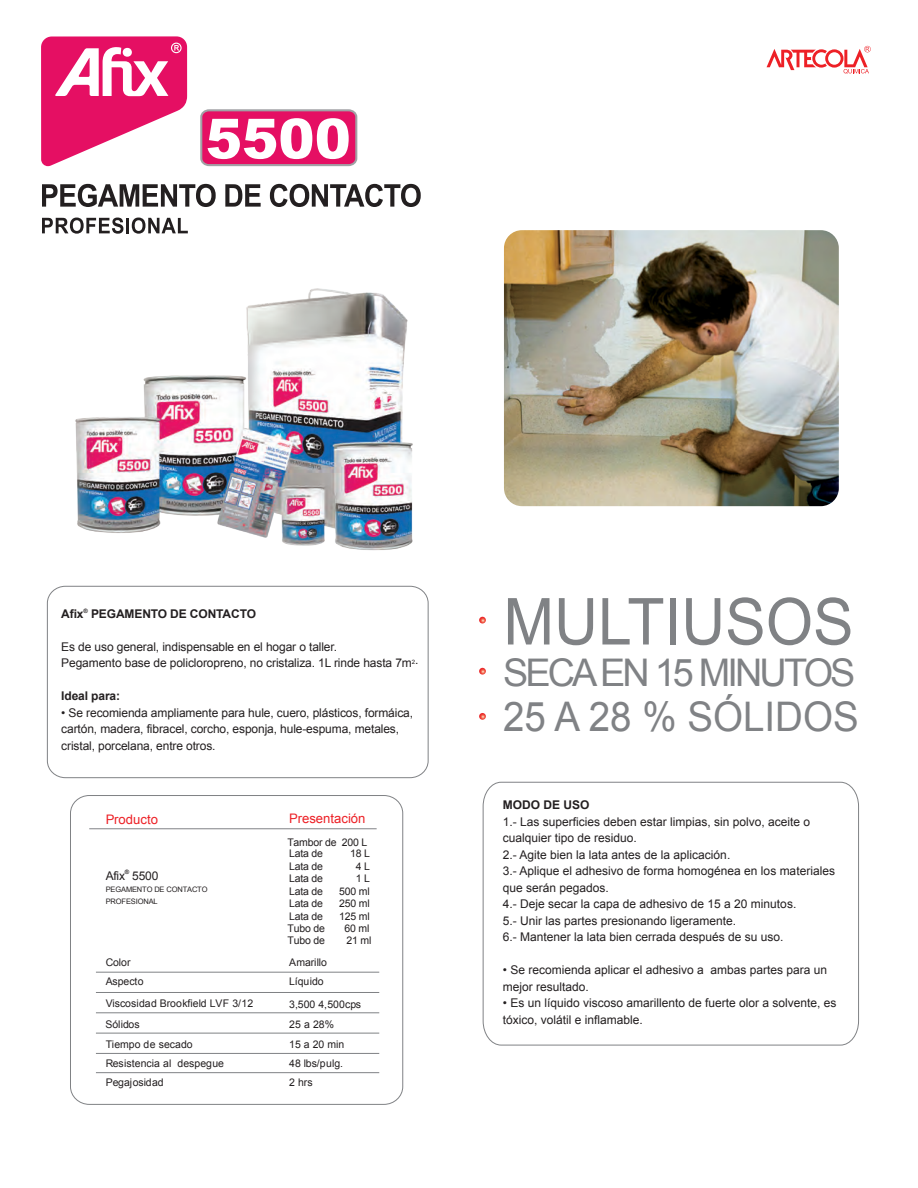
<style>
.page{position:relative;width:918px;height:1188px;background:#fff}
.page>*{position:absolute;margin:0;border:0;box-sizing:border-box;transform-origin:0 0}
.t1{font:64.8px "Arial";color:#808285;scale:.94 1}
.t2{font:40.8px "Arial";color:#808285;scale:.94 1}
.t3{font:38.1px "Arial";letter-spacing:-.075em;color:#808285}
.t4{font:13.2px "Arial";color:#ed2026}
.t5{font:12px/16.5px "Arial";color:#231f20}
.t6{font:700 12px "Arial";letter-spacing:-.01em;color:#231f20}
.t7{font:10.5px "Arial";letter-spacing:-.005em;color:#231f20}
.t8{font:7.5px/12px "Arial";letter-spacing:-.02em;color:#231f20}
.t9{font:700 6px "Arial";color:#231f20}
</style>
<div class="page">
<svg style="left:767px;top:46px;width:104px;height:28px"></svg>
<svg style="left:479px;top:617px;width:7px;height:7px"></svg>
<svg style="left:479px;top:668px;width:7px;height:7px"></svg>
<svg style="left:479px;top:713px;width:7px;height:7px"></svg>
<hr style="left:89px;top:829px;width:288px;height:1px;background:#808285">
<svg style="left:483px;top:782px;width:376px;height:263px"></svg>
<div style="left:47px;top:586px;width:381px;height:192px;border:1px solid #808285;border-radius:18px"></div>
<hr style="left:96px;top:1053px;width:283px;height:1px;background:#808285">
<hr style="left:96px;top:1072px;width:283px;height:1px;background:#808285">
<hr style="left:96px;top:972px;width:283px;height:1px;background:#808285">
<hr style="left:96px;top:992px;width:283px;height:1px;background:#808285">
<hr style="left:96px;top:1013px;width:283px;height:1px;background:#808285">
<hr style="left:96px;top:1033px;width:283px;height:1px;background:#808285">
<div style="left:70px;top:795px;width:333px;height:310px;border:1px solid #808285;border-radius:18px"></div>
<img style="left:504px;top:230px;width:335px;height:276px">
<svg style="left:200px;top:109px;width:157px;height:57px"></svg>
<svg style="left:41px;top:36px;width:146px;height:130px"></svg>
<svg style="left:42px;top:184px;width:174px;height:23px"></svg>
<svg style="left:225px;top:184px;width:36px;height:23px"></svg>
<svg style="left:270px;top:184px;width:151px;height:23px"></svg>
<svg style="left:42px;top:218px;width:81px;height:16px"></svg>
<hr style="left:126px;top:218px;width:3px;height:15px;background:#231f20">
<svg style="left:132px;top:218px;width:56px;height:16px"></svg>
<img style="left:75px;top:289px;width:338px;height:261px">
<p class="t6" style="left:61px;top:606px;width:196px">Afix<sup>®</sup> PEGAMENTO DE CONTACTO</p>
<p class="t5" style="left:61px;top:639px;width:359px">Es de uso general, indispensable en el hogar o taller.<br>Pegamento base de policloropreno, no cristaliza. 1L rinde hasta 7m<sup>2</sup>.</p>
<p class="t6" style="left:61px;top:688px;width:60px">Ideal para:</p>
<p class="t5" style="left:61px;top:705px;width:353px">• Se recomienda ampliamente para hule, cuero, plásticos, formáica, cartón, madera, fibracel, corcho, esponja, hule-espuma, metales, cristal, porcelana, entre otros.</p>
<p class="t4" style="left:106px;top:810px;width:54px">Producto</p>
<p class="t4" style="left:289px;top:810px;width:78px">Presentación</p>
<p class="t5" style="left:106px;top:868px;width:21px">Afix</p>
<p class="t9" style="left:125px;top:868px;width:6px">®</p>
<p class="t5" style="left:132px;top:868px;width:28px">5500</p>
<p class="t8" style="left:106px;top:884px;width:103px">PEGAMENTO DE CONTACTO<br>PROFESIONAL</p>
<p class="t7" style="left:287px;top:836px;width:82px">Tambor de 200 L</p>
<p class="t7" style="left:289px;top:846px;width:35px">Lata de</p>
<p class="t7" style="left:350px;top:846px;width:21px">18 L</p>
<p class="t7" style="left:289px;top:859px;width:35px">Lata de</p>
<p class="t7" style="left:356px;top:859px;width:16px">4 L</p>
<p class="t7" style="left:289px;top:872px;width:35px">Lata de</p>
<p class="t7" style="left:356px;top:872px;width:16px">1 L</p>
<p class="t7" style="left:289px;top:884px;width:35px">Lata de</p>
<p class="t7" style="left:339px;top:884px;width:32px">500 ml</p>
<p class="t7" style="left:289px;top:897px;width:35px">Lata de</p>
<p class="t7" style="left:339px;top:897px;width:32px">250 ml</p>
<p class="t7" style="left:289px;top:909px;width:35px">Lata de</p>
<p class="t7" style="left:339px;top:909px;width:32px">125 ml</p>
<p class="t7" style="left:288px;top:921px;width:39px">Tubo de</p>
<p class="t7" style="left:345px;top:921px;width:26px">60 ml</p>
<p class="t7" style="left:287px;top:934px;width:39px">Tubo de</p>
<p class="t7" style="left:347px;top:934px;width:26px">21 ml</p>
<p class="t7" style="left:106px;top:955px;width:26px">Color</p>
<p class="t7" style="left:289px;top:955px;width:39px">Amarillo</p>
<p class="t7" style="left:106px;top:975px;width:39px">Aspecto</p>
<p class="t7" style="left:289px;top:975px;width:36px">Líquido</p>
<p class="t7" style="left:106px;top:996px;width:149px">Viscosidad Brookfield LVF 3/12</p>
<p class="t7" style="left:289px;top:997px;width:74px">3,500 4,500cps</p>
<p class="t7" style="left:106px;top:1017px;width:36px">Sólidos</p>
<p class="t7" style="left:289px;top:1017px;width:46px">25 a 28%</p>
<p class="t7" style="left:106px;top:1037px;width:89px">Tiempo de secado</p>
<p class="t7" style="left:289px;top:1037px;width:57px">15 a 20 min</p>
<p class="t7" style="left:106px;top:1057px;width:120px">Resistencia al despegue</p>
<p class="t7" style="left:289px;top:1057px;width:56px">48 lbs/pulg.</p>
<p class="t7" style="left:106px;top:1075px;width:59px">Pegajosidad</p>
<p class="t7" style="left:289px;top:1075px;width:25px">2 hrs</p>
<h1 class="t1" style="left:503px;top:579px;width:374px">MULTIUSOS</h1>
<h3 class="t3" style="left:503px;top:647px;width:354px">SECA EN 15 MINUTOS</h3>
<h2 class="t2" style="left:503px;top:690px;width:380px">25 A 28 % SÓLIDOS</h2>
<p class="t6" style="left:503px;top:797px;width:88px">MODO DE USO</p>
<p class="t5" style="left:503px;top:813px;width:334px">1.- Las superficies deben estar limpias, sin polvo, aceite o cualquier tipo de residuo.<br>2.- Agite bien la lata antes de la aplicación.<br>3.- Aplique el adhesivo de forma homogénea en los materiales que serán pegados.<br>4.- Deje secar la capa de adhesivo de 15 a 20 minutos.<br>5.- Unir las partes presionando ligeramente.<br>6.- Mantener la lata bien cerrada después de su uso.</p>
<p class="t5" style="left:503px;top:962px;width:326px">• Se recomienda aplicar el adhesivo a ambas partes para un mejor resultado.</p>
<p class="t5" style="left:503px;top:995px;width:335px">• Es un líquido viscoso amarillento de fuerte olor a solvente, es tóxico, volátil e inflamable.</p>
</div>
